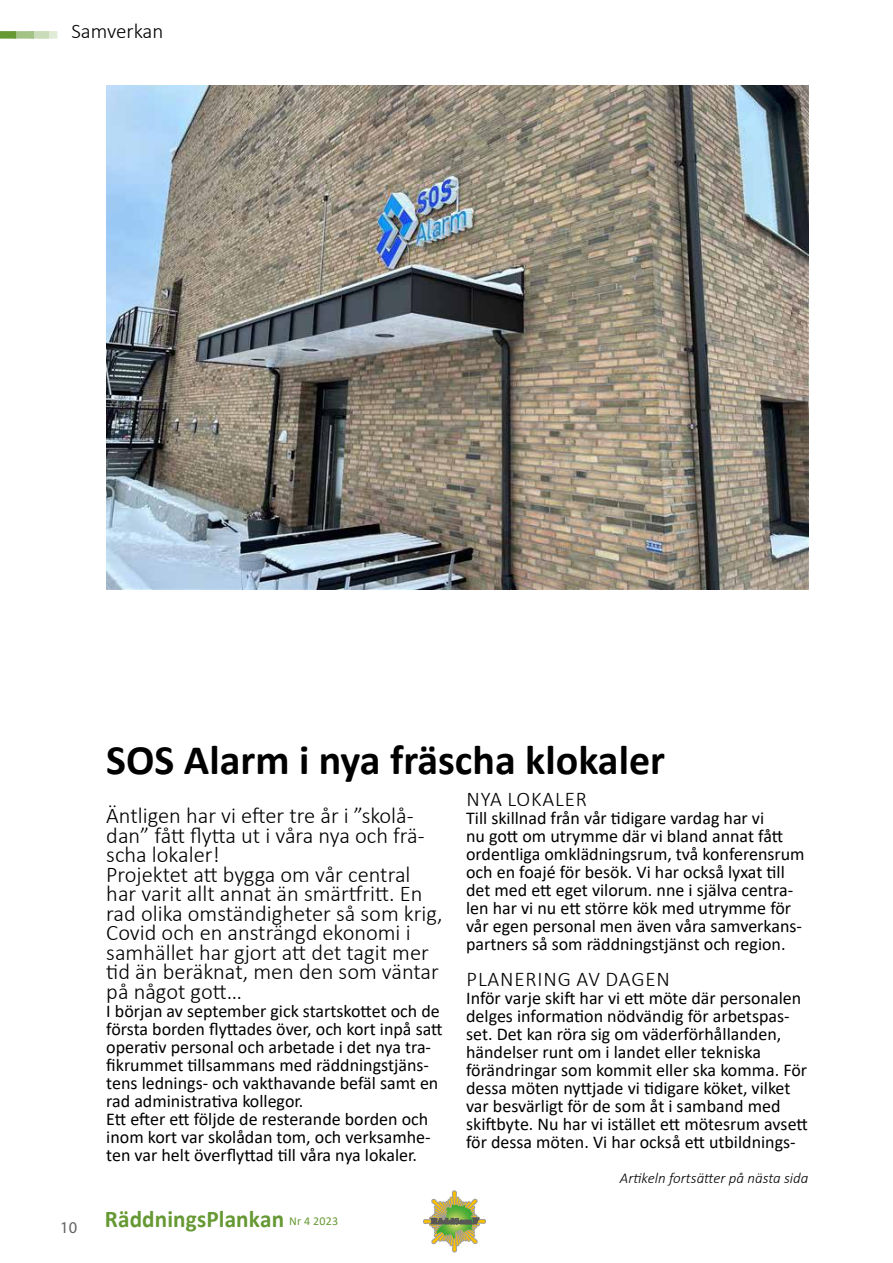
<style>
.page{position:relative;width:893px;height:1263px;background:#fff}
.page>*{position:absolute;margin:0;border:0;box-sizing:border-box;transform-origin:0 0}
.t1{font:700 42px "Calibri";color:#000}
.t2{font:700 24px "Calibri";letter-spacing:.005em;color:#693}
.t3{font:300 22.5px/19.5px "Calibri";color:#000}
.t4{font:300 21px "Calibri";letter-spacing:.04em;color:#000}
.t5{font:300 21px "Calibri";color:#000}
.t6{font:18px/18px "Calibri";color:#000}
.t7{font:italic 300 15px "Calibri";color:#000}
.s1{font-weight:400;font-size:12px}
</style>
<div class="page">
<div style="left:38px;top:31px;width:19px;height:8px;background:#e0ebd6"></div>
<div style="left:29px;top:31px;width:20px;height:8px;background:#c9dbb8"></div>
<div style="left:14px;top:31px;width:20px;height:8px;background:#a3c285"></div>
<div style="left:0;top:31px;width:16px;height:8px;background:#693"></div>
<div style="left:423px;top:1219px;width:32px;height:4px;border:1px solid #9d9d9c;border-radius:2px"></div>
<hr style="left:453px;top:1221px;width:4px;height:31px;background:#fcbf00;border-radius:2px">
<div style="left:452px;top:1221px;width:5px;height:31px;border:1px solid #9d9d9c;border-radius:2px"></div>
<div style="left:454px;top:1219px;width:32px;height:4px;border:1px solid #9d9d9c;border-radius:2px"></div>
<hr style="left:452px;top:1191px;width:4px;height:30px;background:#fcbf00;border-radius:2px">
<div style="left:452px;top:1191px;width:5px;height:30px;border:1px solid #9d9d9c;border-radius:2px"></div>
<svg style="left:429px;top:1197px;width:51px;height:49px"></svg>
<img style="left:106px;top:85px;width:702px;height:504px">
<p class="t5" style="left:71px;top:18px;width:93px">Samverkan</p>
<h1 class="t1" style="left:106px;top:730px;width:560px">SOS Alarm i nya fräscha klokaler</h1>
<p class="t3" style="left:106px;top:806px;width:338px">Äntligen har vi efter tre år i ”skolå&shy;dan” fått flytta ut i våra nya och frä&shy;scha lokaler!<br>Projektet att bygga om vår central har varit allt annat än smärtfritt. En rad olika omständigheter så som krig,<br>Covid och en ansträngd ekonomi i samhället har gjort att det tagit mer tid än beräknat, men den som väntar på något gott…</p>
<p class="t6" style="left:106px;top:1001px;width:338px">I början av september gick startskottet och de första borden flyttades över, och kort inpå satt operativ personal och arbetade i det nya tra&shy;fikrummet tillsammans med räddningstjäns&shy;tens lednings- och vakthavande befäl samt en rad administrativa kollegor.<br>Ett efter ett följde de resterande borden och inom kort var skolådan tom, och verksamhe&shy;ten var helt överflyttad till våra nya lokaler.</p>
<p class="t4" style="left:466px;top:786px;width:122px">NYA LOKALER</p>
<p class="t6" style="left:466px;top:808px;width:340px">Till skillnad från vår tidigare vardag har vi<br>nu gott om utrymme där vi bland annat fått ordentliga omklädningsrum, två konferensrum och en foajé för besök. Vi har också lyxat till det med ett eget vilorum. nne i själva centra&shy;len har vi nu ett större kök med utrymme för vår egen personal men även våra samverkans&shy;partners så som räddningstjänst och region.</p>
<p class="t4" style="left:466px;top:966px;width:205px">PLANERING AV DAGEN</p>
<p class="t6" style="left:466px;top:988px;width:343px">Inför varje skift har vi ett möte där personalen delges information nödvändig för arbetspas&shy;set. Det kan röra sig om väderförhållanden, händelser runt om i landet eller tekniska förändringar som kommit eller ska komma. För dessa möten nyttjade vi tidigare köket, vilket var besvärligt för de som åt i samband med skiftbyte. Nu har vi istället ett mötesrum avsett för dessa möten. Vi har också ett utbildnings-</p>
<p class="t7" style="left:620px;top:1169px;width:190px">Artikeln fortsätter på nästa sida</p>
<h2 class="t2" style="left:60px;top:1202px;width:279px"><sub>10</sub> RäddningsPlankan <span class="s1">Nr 4 2023</span></h2>
</div>
